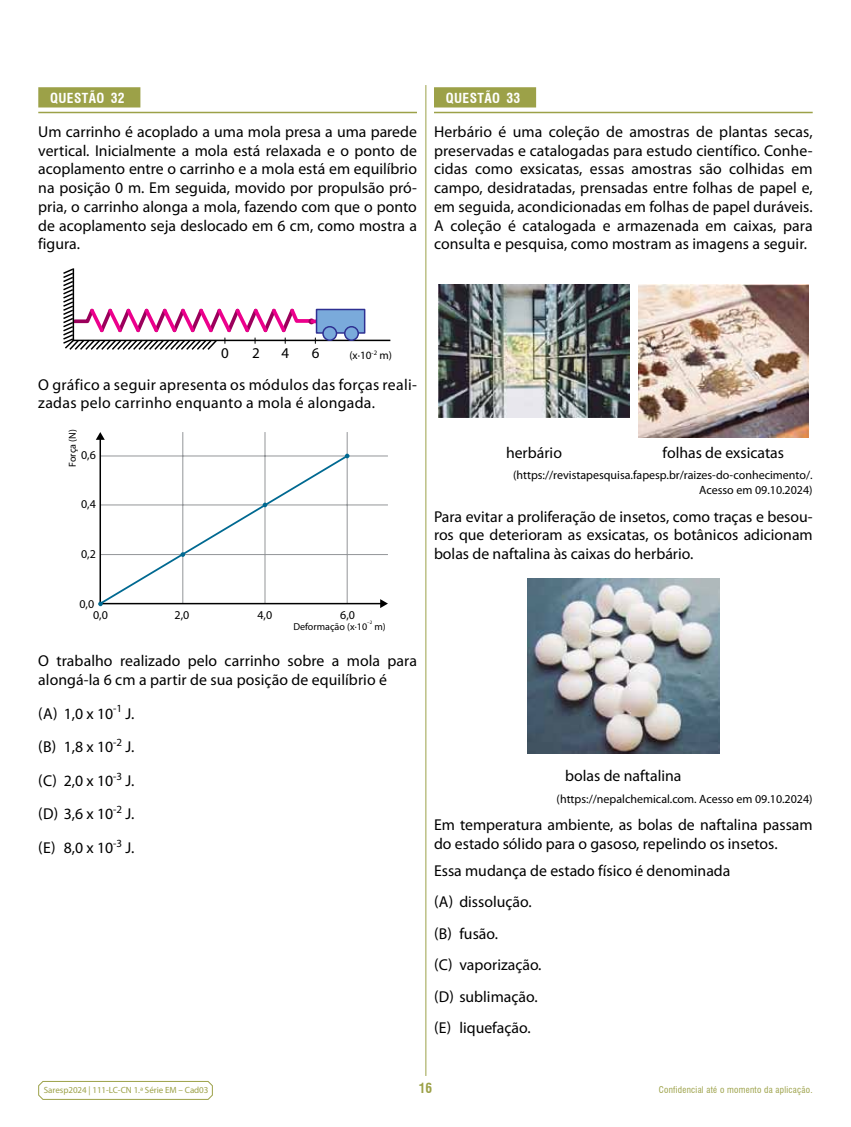
<style>
.page{position:relative;width:851px;height:1127px;background:#fff}
.page>*{position:absolute;margin:0;border:0;box-sizing:border-box;transform-origin:0 0}
.t1{font:15.75px/18.8px "Myriad Pro";color:#000;text-align:justify}
.t2{font:15.75px/18.8px "Myriad Pro";letter-spacing:.02em;color:#000}
.t3{font:15px "Myriad Pro";color:#000}
.t4{font:700 condensed 13.5px "Swiss 721 BT";letter-spacing:.03em;color:#fff}
.t5{font:700 condensed 13.5px "Swiss 721 BT";color:#9ca148}
.t6{font:12px/15px "Myriad Pro";color:#000;text-align:right}
.t7{font:11.25px "Myriad Pro";color:#000}
.t8{font:10.05px "Myriad Pro";color:#000}
.t9{font:9px "Myriad Pro";letter-spacing:-.005em;color:#9ca148}
.t10{font:condensed 9px "Swiss 721 BT";letter-spacing:.03em;color:#9ca148}
.t11{font:5.1px "Myriad Pro";color:#000}
</style>
<div class="page">
<svg style="left:38px;top:1080px;width:175px;height:20px"></svg>
<hr style="left:425px;top:85px;width:1px;height:991px;background:#9ca148">
<div style="left:434px;top:87px;width:102px;height:20px;background:#9ca148"></div>
<hr style="left:434px;top:112px;width:378px;height:1px;background:#9ca148">
<img style="left:438px;top:285px;width:191px;height:132px">
<img style="left:638px;top:285px;width:170px;height:153px">
<img style="left:527px;top:578px;width:192px;height:175px">
<div style="left:38px;top:87px;width:102px;height:20px;background:#9ca148"></div>
<hr style="left:38px;top:112px;width:379px;height:1px;background:#9ca148">
<svg style="left:63px;top:268px;width:328px;height:82px"></svg>
<hr style="left:100px;top:456px;width:288px;height:1px;background:#939598">
<hr style="left:100px;top:505px;width:288px;height:1px;background:#939598">
<hr style="left:100px;top:554px;width:288px;height:1px;background:#939598">
<hr style="left:182px;top:432px;width:1px;height:172px;background:#939598">
<hr style="left:265px;top:432px;width:1px;height:172px;background:#939598">
<hr style="left:347px;top:432px;width:1px;height:172px;background:#939598">
<svg style="left:99px;top:437px;width:284px;height:168px"></svg>
<svg style="left:96px;top:432px;width:9px;height:8px"></svg>
<svg style="left:380px;top:599px;width:8px;height:9px"></svg>
<svg style="left:99px;top:453px;width:250px;height:152px"></svg>
<svg style="left:98px;top:601px;width:5px;height:5px"></svg>
<svg style="left:180px;top:552px;width:5px;height:5px"></svg>
<svg style="left:262px;top:503px;width:5px;height:4px"></svg>
<svg style="left:345px;top:454px;width:4px;height:4px"></svg>
<p class="t4" style="left:50px;top:90px;width:76px">QUESTÃO 32</p>
<p class="t1" style="left:38px;top:122px;width:380px">Um carrinho é acoplado a uma mola presa a uma parede vertical. Inicialmente a mola está relaxada e o ponto de acoplamento entre o carrinho e a mola está em equilíbrio na posição 0 m. Em seguida, movido por propulsão pró&shy;pria, o carrinho alonga a mola, fazendo com que o ponto de acoplamento seja deslocado em 6 cm, como mostra a figura.</p>
<p class="t4" style="left:446px;top:90px;width:76px">QUESTÃO 33</p>
<p class="t1" style="left:434px;top:122px;width:380px">Herbário é uma coleção de amostras de plantas secas, preservadas e catalogadas para estudo científico. Conhe&shy;cidas como exsicatas, essas amostras são colhidas em campo, desidratadas, prensadas entre folhas de papel e, em seguida, acondicionadas em folhas de papel duráveis.<br>A coleção é catalogada e armazenada em caixas, para consulta e pesquisa, como mostram as imagens a seguir.</p>
<p class="t3" style="left:221px;top:344px;width:9px">0</p>
<p class="t3" style="left:252px;top:344px;width:9px">2</p>
<p class="t3" style="left:281px;top:344px;width:9px">4</p>
<p class="t3" style="left:312px;top:344px;width:9px">6</p>
<p class="t7" style="left:349px;top:348px;width:44px">(x·10<sup>-2</sup> m)</p>
<p class="t2" style="left:38px;top:375px;width:380px">O gráfico a seguir apresenta os módulos das forças reali&shy;zadas pelo carrinho enquanto a mola é alongada.</p>
<p class="t6" style="left:81px;top:447px;width:16px">0,6</p>
<p class="t6" style="left:81px;top:497px;width:16px">0,4</p>
<p class="t6" style="left:81px;top:546px;width:16px">0,2</p>
<p class="t8" style="left:66px;top:467px;width:39px;rotate:-90deg">Força (N)</p>
<p class="t6" style="left:93px;top:598px;width:16px;line-height:10.8px;text-align:left;text-indent:-14px">0,0<br>0,0</p>
<p class="t6" style="left:175px;top:607px;width:16px">2,0</p>
<p class="t6" style="left:257px;top:607px;width:16px">4,0</p>
<p class="t6" style="left:340px;top:607px;width:16px">6,0</p>
<p class="t8" style="left:293px;top:620px;width:75px">Deformação (x·10</p>
<p class="t11" style="left:367px;top:619px;width:7px">–2</p>
<p class="t8" style="left:374px;top:620px;width:13px">m)</p>
<p class="t1" style="left:38px;top:651px;width:380px">O trabalho realizado pelo carrinho sobre a mola para alongá-la 6 cm a partir de sua posição de equilíbrio é</p>
<p class="t1" style="left:38px;top:696px;width:98px;line-height:33.6px">(A) 1,0 x 10<sup>-1</sup> J. (B) 1,8 x 10<sup>-2</sup> J. (C) 2,0 x 10<sup>-3</sup> J. (D) 3,6 x 10<sup>-2</sup> J. (E) 8,0 x 10<sup>-3</sup> J.</p>
<p class="t1" style="left:506px;top:443px;width:57px">herbário</p>
<p class="t1" style="left:662px;top:443px;width:123px">folhas de exsicatas</p>
<p class="t6" style="left:513px;top:468px;width:301px">(https://revistapesquisa.fapesp.br/raizes-do-conhecimento/.<br>Acesso em 09.10.2024)</p>
<p class="t1" style="left:434px;top:507px;width:380px">Para evitar a proliferação de insetos, como traças e besou&shy;ros que deterioram as exsicatas, os botânicos adicionam bolas de naftalina às caixas do herbário.</p>
<p class="t1" style="left:565px;top:766px;width:118px">bolas de naftalina</p>
<p class="t6" style="left:556px;top:791px;width:257px">(https://nepalchemical.com. Acesso em 09.10.2024)</p>
<p class="t1" style="left:434px;top:815px;width:380px">Em temperatura ambiente, as bolas de naftalina passam do estado sólido para o gasoso, repelindo os insetos.</p>
<p class="t1" style="left:434px;top:854px;width:298px;line-height:31.5px;text-align:left">Essa mudança de estado físico é denominada (A) dissolução.<br>(B) fusão.<br>(C) vaporização.<br>(D) sublimação.<br>(E) liquefação.</p>
<p class="t9" style="left:44px;top:1085px;width:166px">Saresp2024 | 111-LC-CN 1.ª Série EM – Cad03</p>
<p class="t5" style="left:418px;top:1079px;width:15px">16</p>
<p class="t10" style="left:658px;top:1084px;width:155px">Confidencial até o momento da aplicação.</p>
</div>
